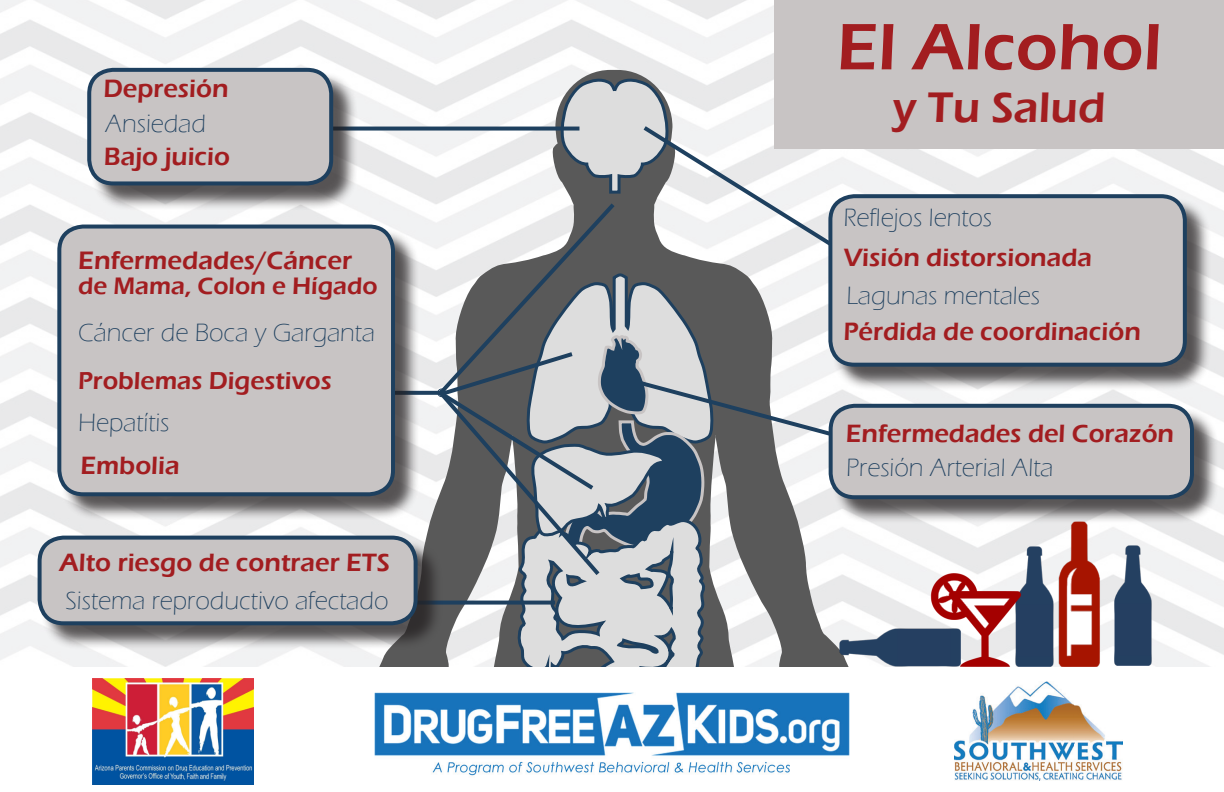
<style>
.page{position:relative;width:1224px;height:792px;background:#fff}
.page>*{position:absolute;margin:0;border:0;box-sizing:border-box;transform-origin:0 0}
.t1{font:600 68px "Eras ITC";color:#a21d20}
.t2{font:600 44px "Eras ITC";color:#a21d20}
.t3{font:600 26px "Eras ITC";color:#a21d20}
.t4{font:300 25.8px "Eras ITC";color:#1e405f}
.t5{font:600 25.8px "Eras ITC";color:#a21d20}
.t6{font:600 25.2px "Eras ITC";color:#a21d20}
.t7{font:600 24.6px "Eras ITC";color:#a21d20}
</style>
<div class="page">
<img style="left:0;top:0;width:1224px;height:667px">
<svg style="left:366px;top:70px;width:408px;height:597px"></svg>
<svg style="left:420px;top:391px;width:13px;height:4px"></svg>
<svg style="left:358px;top:127px;width:75px;height:4px"></svg>
<div style="left:91px;top:71px;width:267px;height:139px;background:#231f20;opacity:.75"></div>
<div style="left:89px;top:70px;width:242px;height:113px;background:#c8c4c4;border-radius:24px"></div>
<div style="left:87px;top:68px;width:246px;height:117px;border:4px solid #1e405f;border-radius:24px"></div>
<div style="left:832px;top:197px;width:380px;height:195px;background:#231f20;opacity:.75"></div>
<div style="left:830px;top:196px;width:355px;height:169px;background:#c8c4c4;border-radius:24px"></div>
<div style="left:828px;top:194px;width:359px;height:173px;border:4px solid #1e405f;border-radius:24px"></div>
<div style="left:832px;top:407px;width:387px;height:117px;background:#231f20;opacity:.75"></div>
<div style="left:831px;top:406px;width:361px;height:91px;background:#c8c4c4;border-radius:24px"></div>
<div style="left:829px;top:404px;width:365px;height:95px;border:4px solid #1e405f;border-radius:24px"></div>
<div style="left:61px;top:228px;width:359px;height:293px;background:#231f20;opacity:.75"></div>
<div style="left:59px;top:227px;width:334px;height:267px;background:#c8c4c4;border-radius:24px"></div>
<div style="left:57px;top:225px;width:338px;height:271px;border:4px solid #1e405f;border-radius:24px"></div>
<div style="left:774px;top:0;width:450px;height:145px;background:#c8c4c4"></div>
<div style="left:41px;top:539px;width:402px;height:112px;background:#231f20;opacity:.75"></div>
<div style="left:40px;top:538px;width:376px;height:85px;background:#c8c4c4;border-radius:24px"></div>
<div style="left:38px;top:536px;width:380px;height:89px;border:4px solid #1e405f;border-radius:24px"></div>
<svg style="left:433px;top:74px;width:470px;height:593px"></svg>
<img style="left:1004px;top:546px;width:46px;height:121px">
<img style="left:840px;top:623px;width:90px;height:44px">
<img style="left:930px;top:574px;width:93px;height:93px">
<img style="left:1050px;top:522px;width:58px;height:145px">
<img style="left:1102px;top:545px;width:55px;height:121px">
<img style="left:374px;top:692px;width:476px;height:84px">
<img style="left:92px;top:678px;width:161px;height:106px">
<img style="left:954px;top:682px;width:168px;height:98px">
<p class="t5" style="left:103px;top:74px;width:127px">Depresión</p>
<p class="t4" style="left:106px;top:109px;width:102px">Ansiedad</p>
<p class="t5" style="left:104px;top:142px;width:128px">Bajo juicio</p>
<p class="t3" style="left:78px;top:246px;width:275px">Enfermedades/Cáncer</p>
<p class="t7" style="left:78px;top:272px;width:301px">de Mama, Colon e Hígado</p>
<p class="t4" style="left:78px;top:318px;width:298px">Cáncer de Boca y Garganta</p>
<p class="t6" style="left:78px;top:366px;width:255px">Problemas Digestivos</p>
<p class="t4" style="left:78px;top:408px;width:93px">Hepatítis</p>
<p class="t5" style="left:80px;top:451px;width:101px">Embolia</p>
<p class="t5" style="left:59px;top:548px;width:332px">Alto riesgo de contraer ETS</p>
<p class="t4" style="left:66px;top:586px;width:324px">Sistema reproductivo afectado</p>
<p class="t1" style="left:837px;top:8px;width:326px">El Alcohol</p>
<p class="t2" style="left:893px;top:83px;width:214px">y Tu Salud</p>
<p class="t4" style="left:843px;top:203px;width:150px">Reflejos lentos</p>
<p class="t5" style="left:844px;top:242px;width:250px">Visión distorsionada</p>
<p class="t4" style="left:847px;top:281px;width:195px">Lagunas mentales</p>
<p class="t5" style="left:843px;top:317px;width:299px">Pérdida de coordinación</p>
<p class="t5" style="left:846px;top:418px;width:330px">Enfermedades del Corazón</p>
<p class="t4" style="left:846px;top:454px;width:209px">Presión Arterial Alta</p>
</div>
